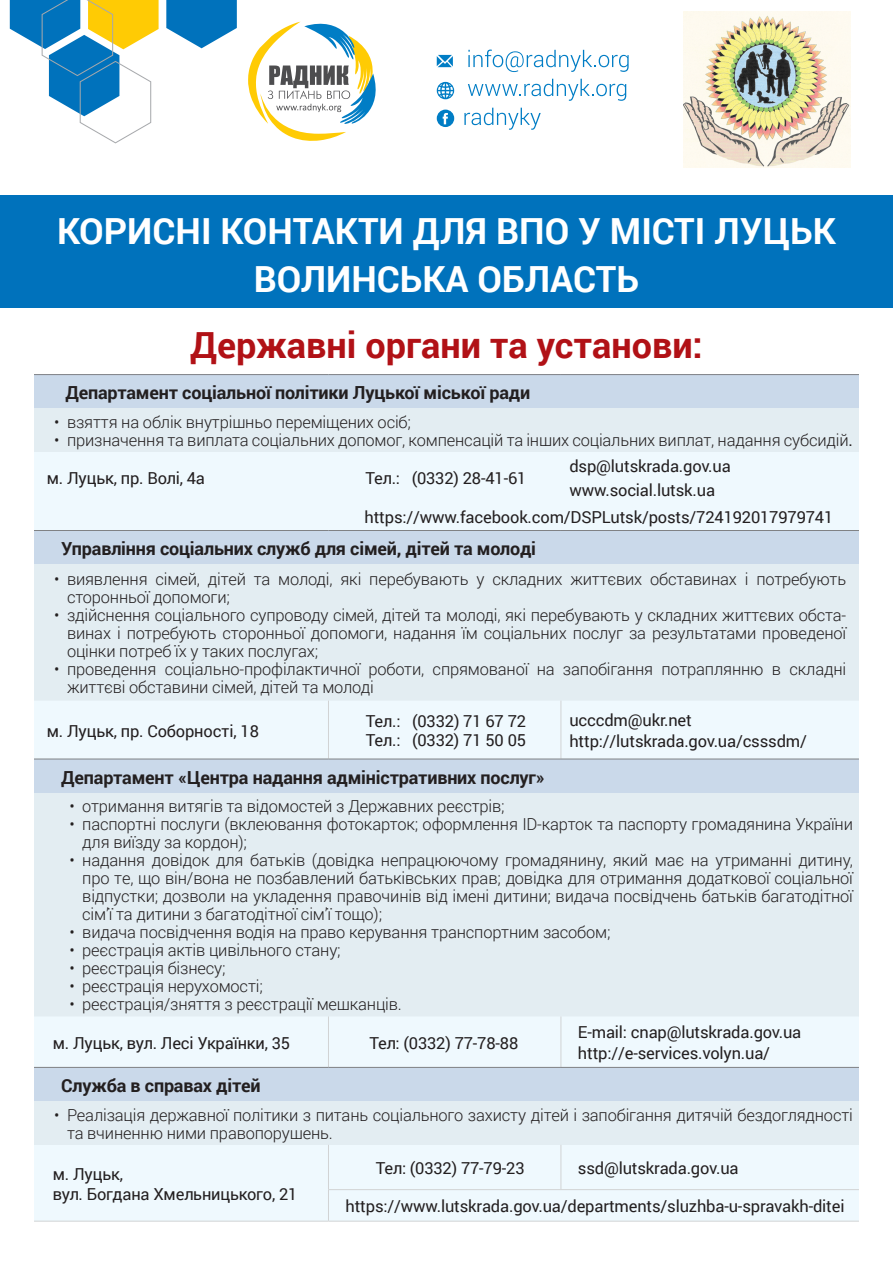
<style>
.page{position:relative;width:893px;height:1263px;background:#fff}
.page>*{position:absolute;margin:0;border:0;box-sizing:border-box;transform-origin:0 0}
.t1{font:700 36px "Roboto";color:#fff}
.t2{font:700 36px "Roboto";color:#b11116}
.таблица{font:700 18px "Roboto";letter-spacing:-.01em;color:#231f20}
.t3{font:300 16.5px/18px "Roboto";letter-spacing:-.01em;color:#231f20}
.таблица-2{font:16.5px "Roboto";letter-spacing:-.01em;color:#231f20}
.s1{font-weight:400}
</style>
<div class="page">
<div style="left:0;top:195px;width:893px;height:113px;background:#0072bc"></div>
<svg style="left:248px;top:21px;width:128px;height:120px"></svg>
<svg style="left:468px;top:79px;width:158px;height:22px"></svg>
<svg style="left:437px;top:82px;width:17px;height:17px"></svg>
<svg style="left:464px;top:108px;width:77px;height:22px"></svg>
<svg style="left:437px;top:110px;width:17px;height:17px"></svg>
<svg style="left:468px;top:50px;width:161px;height:22px"></svg>
<svg style="left:437px;top:55px;width:16px;height:12px"></svg>
<svg style="left:166px;top:0;width:71px;height:48px"></svg>
<svg style="left:10px;top:0;width:149px;height:143px"></svg>
<img style="left:684px;top:11px;width:166px;height:157px">
<div style="left:34px;top:375px;width:825px;height:34px;background:#cad9ea"></div>
<div style="left:34px;top:409px;width:825px;height:43px;background:#e3edf2"></div>
<div style="left:34px;top:452px;width:825px;height:769px;background:#eff9fe"></div>
<div style="left:34px;top:530px;width:825px;height:34px;background:#cad9ea"></div>
<div style="left:34px;top:564px;width:825px;height:137px;background:#e3edf2"></div>
<div style="left:34px;top:701px;width:825px;height:58px;background:#eff9fe"></div>
<div style="left:34px;top:759px;width:825px;height:34px;background:#cad9ea"></div>
<div style="left:34px;top:793px;width:825px;height:223px;background:#e3edf2"></div>
<div style="left:34px;top:1016px;width:825px;height:51px;background:#eff9fe"></div>
<div style="left:34px;top:1067px;width:825px;height:34px;background:#cad9ea"></div>
<div style="left:34px;top:1101px;width:825px;height:44px;background:#e3edf2"></div>
<hr style="left:328px;top:701px;width:1px;height:58px;background:#d1d3d4">
<hr style="left:561px;top:701px;width:1px;height:58px;background:#d1d3d4">
<hr style="left:328px;top:1016px;width:1px;height:51px;background:#d1d3d4">
<hr style="left:561px;top:1016px;width:1px;height:51px;background:#d1d3d4">
<hr style="left:329px;top:1189px;width:232px;height:1px;background:#d1d3d4">
<hr style="left:561px;top:1189px;width:298px;height:1px;background:#d1d3d4">
<hr style="left:34px;top:1221px;width:294px;height:1px;background:#d1d3d4">
<hr style="left:328px;top:1221px;width:233px;height:1px;background:#d1d3d4">
<hr style="left:561px;top:1221px;width:298px;height:1px;background:#d1d3d4">
<hr style="left:34px;top:374px;width:294px;height:1px;background:#808285">
<hr style="left:328px;top:374px;width:233px;height:1px;background:#808285">
<hr style="left:561px;top:374px;width:298px;height:1px;background:#808285">
<hr style="left:34px;top:530px;width:294px;height:1px;background:#808285">
<hr style="left:328px;top:530px;width:233px;height:1px;background:#808285">
<hr style="left:561px;top:530px;width:298px;height:1px;background:#808285">
<hr style="left:34px;top:759px;width:294px;height:1px;background:#808285">
<hr style="left:328px;top:759px;width:233px;height:1px;background:#808285">
<hr style="left:561px;top:759px;width:298px;height:1px;background:#808285">
<hr style="left:328px;top:1145px;width:1px;height:44px;background:#d1d3d4">
<hr style="left:561px;top:1145px;width:1px;height:44px;background:#d1d3d4">
<hr style="left:328px;top:1189px;width:1px;height:32px;background:#d1d3d4">
<hr style="left:34px;top:1067px;width:294px;height:1px;background:#808285">
<hr style="left:328px;top:1067px;width:233px;height:1px;background:#808285">
<hr style="left:561px;top:1067px;width:298px;height:1px;background:#808285">
<p class="t1" style="left:57px;top:210px;width:780px">КОРИСНІ КОНТАКТИ ДЛЯ ВПО У МІСТІ ЛУЦЬК</p>
<p class="t1" style="left:254px;top:258px;width:387px">ВОЛИНСЬКА ОБЛАСТЬ</p>
<p class="t2" style="left:190px;top:324px;width:514px">Державні органи та установи:</p>
<p class="таблица" style="left:66px;top:382px;width:466px">Департамент соціальної політики Луцької міської ради</p>
<p class="t3" style="left:54px;top:413px;width:358px">• взяття на облік внутрішньо переміщених осіб;</p>
<p class="t3" style="left:54px;top:431px;width:800px">• призначення та виплата соціальних допомог, компенсацій та інших соціальних виплат, надання субсидій<span class="s1">.</span></p>
<p class="таблица-2" style="left:47px;top:469px;width:160px">м. Луцьк, пр. Волі, 4а</p>
<p class="таблица-2" style="left:365px;top:469px;width:163px">Тел.: (0332) 28-41-61</p>
<p class="таблица-2" style="left:569px;top:457px;width:163px">dsp@lutskrada.gov.ua</p>
<p class="таблица-2" style="left:569px;top:481px;width:147px">www.social.lutsk.ua</p>
<p class="таблица-2" style="left:365px;top:508px;width:470px">https://www.facebook.com/DSPLutsk/posts/724192017979741</p>
<p class="таблица" style="left:61px;top:538px;width:476px">Управління соціальних служб для сімей, дітей та молоді</p>
<p class="t3" style="left:67px;top:571px;width:781px;text-indent:-13px">• виявлення сімей, дітей та молоді, які перебувають у складних життєвих обставинах і потребують сторонньої допомоги;</p>
<p class="t3" style="left:67px;top:607px;width:781px;text-align:justify;text-indent:-13px">• здійснення соціального супроводу сімей, дітей та молоді, які перебувають у складних життєвих обста&shy;винах і потребують сторонньої допомоги, надання їм соціальних послуг за результатами проведеної оцінки потреб їх у таких послугах;</p>
<p class="t3" style="left:67px;top:661px;width:781px;text-indent:-13px">• проведення соціально-профілактичної роботи, спрямованої на запобігання потраплянню в складні життєві обставини сімей, дітей та молоді</p>
<p class="таблица-2" style="left:47px;top:721px;width:214px">м. Луцьк, пр. Соборності, 18</p>
<p class="таблица-2" style="left:366px;top:711px;width:162px">Тел.: (0332) 71 67 72</p>
<p class="таблица-2" style="left:366px;top:731px;width:162px">Тел.: (0332) 71 50 05</p>
<p class="таблица-2" style="left:569px;top:710px;width:124px">ucccdm@ukr.net</p>
<p class="таблица-2" style="left:569px;top:731px;width:239px">http://lutskrada.gov.ua/csssdm/</p>
<p class="таблица" style="left:61px;top:766px;width:485px">Департамент «Центра надання адміністративних послуг»</p>
<p class="t3" style="left:70px;top:798px;width:437px">• отримання витягів та відомостей з Державних реєстрів;</p>
<p class="t3" style="left:82px;top:816px;width:772px;text-indent:-13px">• паспортні послуги (вклеювання фотокарток; оформлення ID-карток та паспорту громадянина України для виїзду за кордон);</p>
<p class="t3" style="left:82px;top:852px;width:772px;text-align:justify;text-indent:-13px">• надання довідок для батьків (довідка непрацюючому громадянину, який має на утриманні дитину, про те, що він/вона не позбавлений батьківських прав; довідка для отримання додаткової соціальної відпустки; дозволи на укладення правочинів від імені дитини; видача посвідчень батьків багатодітної сім’ї та дитини з багатодітної сім’ї тощо);</p>
<p class="t3" style="left:70px;top:924px;width:543px">• видача посвідчення водія на право керування транспортним засобом;</p>
<p class="t3" style="left:70px;top:942px;width:273px">• реєстрація актів цивільного стану;</p>
<p class="t3" style="left:70px;top:960px;width:158px">• реєстрація бізнесу;</p>
<p class="t3" style="left:70px;top:978px;width:195px">• реєстрація нерухомості;</p>
<p class="t3" style="left:70px;top:996px;width:334px">• реєстрація/зняття з реєстрації мешканців.</p>
<p class="таблица-2" style="left:53px;top:1033px;width:239px">м. Луцьк, вул. Лесі Українки, 35</p>
<p class="таблица-2" style="left:369px;top:1033px;width:150px">Тел: (0332) 77-78-88</p>
<p class="таблица-2" style="left:578px;top:1023px;width:225px">E-mail: cnap@lutskrada.gov.ua</p>
<p class="таблица-2" style="left:578px;top:1043px;width:194px">http://e-services.volyn.ua/</p>
<p class="таблица" style="left:61px;top:1075px;width:201px">Служба в справах дітей</p>
<p class="t3" style="left:67px;top:1106px;width:787px;text-indent:-13px">• Реалізація державної політики з питань соціального захисту дітей і запобігання дитячій бездоглядності та вчиненню ними правопорушень.</p>
<p class="таблица-2" style="left:53px;top:1164px;width:72px">м. Луцьк,</p>
<p class="таблица-2" style="left:53px;top:1184px;width:246px">вул. Богдана Хмельницького, 21</p>
<p class="таблица-2" style="left:376px;top:1158px;width:150px">Тел: (0332) 77-79-23</p>
<p class="таблица-2" style="left:578px;top:1158px;width:162px">ssd@lutskrada.gov.ua</p>
<p class="таблица-2" style="left:345px;top:1196px;width:501px">https://www.lutskrada.gov.ua/departments/sluzhba-u-spravakh-ditei</p>
</div>
